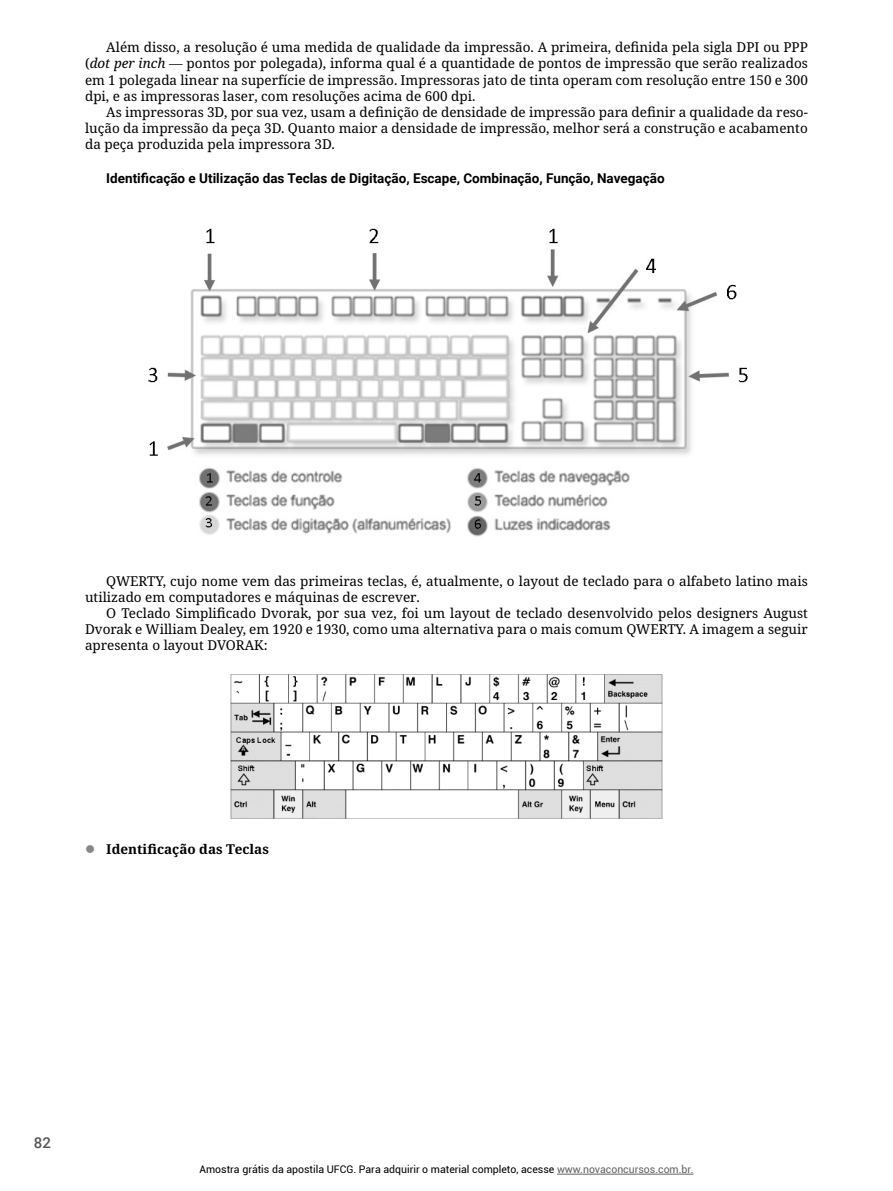
<style>
.page{position:relative;width:893px;height:1191px;background:#fff}
.page>*{position:absolute;margin:0;border:0;box-sizing:border-box;transform-origin:0 0}
.t1{font:500 15px "Roboto";color:#575757}
.t2{font:13.5px/16.2px "Noto Serif";color:#000;text-align:justify}
.t3{font:700 13.5px "Roboto";color:#000}
.t4{font:700 13.5px "Noto Serif";color:#000}
.t5{font:10.5px "Roboto";color:#000}
.s1{font-style:italic}
.s2{color:#616161}
</style>
<div class="page">
<hr style="left:557px;top:1173px;width:136px;height:1px;background:#616161">
<img style="left:148px;top:228px;width:600px;height:309px">
<img style="left:230px;top:674px;width:433px;height:145px">
<p class="t2" style="left:85px;top:40px;width:724px;text-indent:21px">Além disso, a resolução é uma medida de qualidade da impressão. A primeira, definida pela sigla DPI ou PPP (<span class="s1">dot per inch</span> — pontos por polegada), informa qual é a quantidade de pontos de impressão que serão realizados em 1 polegada linear na superfície de impressão. Impressoras jato de tinta operam com resolução entre 150 e 300 dpi, e as impressoras laser, com resoluções acima de 600 dpi.</p>
<p class="t2" style="left:85px;top:104px;width:724px;text-indent:21px">As impressoras 3D, por sua vez, usam a definição de densidade de impressão para definir a qualidade da reso&shy;lução da impressão da peça 3D. Quanto maior a densidade de impressão, melhor será a construção e acabamento da peça produzida pela impressora 3D.</p>
<p class="t3" style="left:106px;top:168px;width:560px">Identificação e Utilização das Teclas de Digitação, Escape, Combinação, Função, Navegação</p>
<p class="t2" style="left:85px;top:573px;width:724px;text-indent:21px">QWERTY, cujo nome vem das primeiras teclas, é, atualmente, o layout de teclado para o alfabeto latino mais utilizado em computadores e máquinas de escrever.</p>
<p class="t2" style="left:85px;top:605px;width:724px;text-indent:21px">O Teclado Simplificado Dvorak, por sua vez, foi um layout de teclado desenvolvido pelos designers August Dvorak e William Dealey, em 1920 e 1930, como uma alternativa para o mais comum QWERTY. A imagem a seguir apresenta o layout DVORAK:</p>
<p class="t4" style="left:106px;top:840px;width:164px">Identificação das Teclas</p>
<p class="t1" style="left:34px;top:1132px;width:19px">82</p>
<p class="t5" style="left:199px;top:1162px;width:495px">Amostra grátis da apostila UFCG. Para adquirir o material completo, acesse <span class="s2">www.novaconcursos.com.br.</span></p>
</div>
